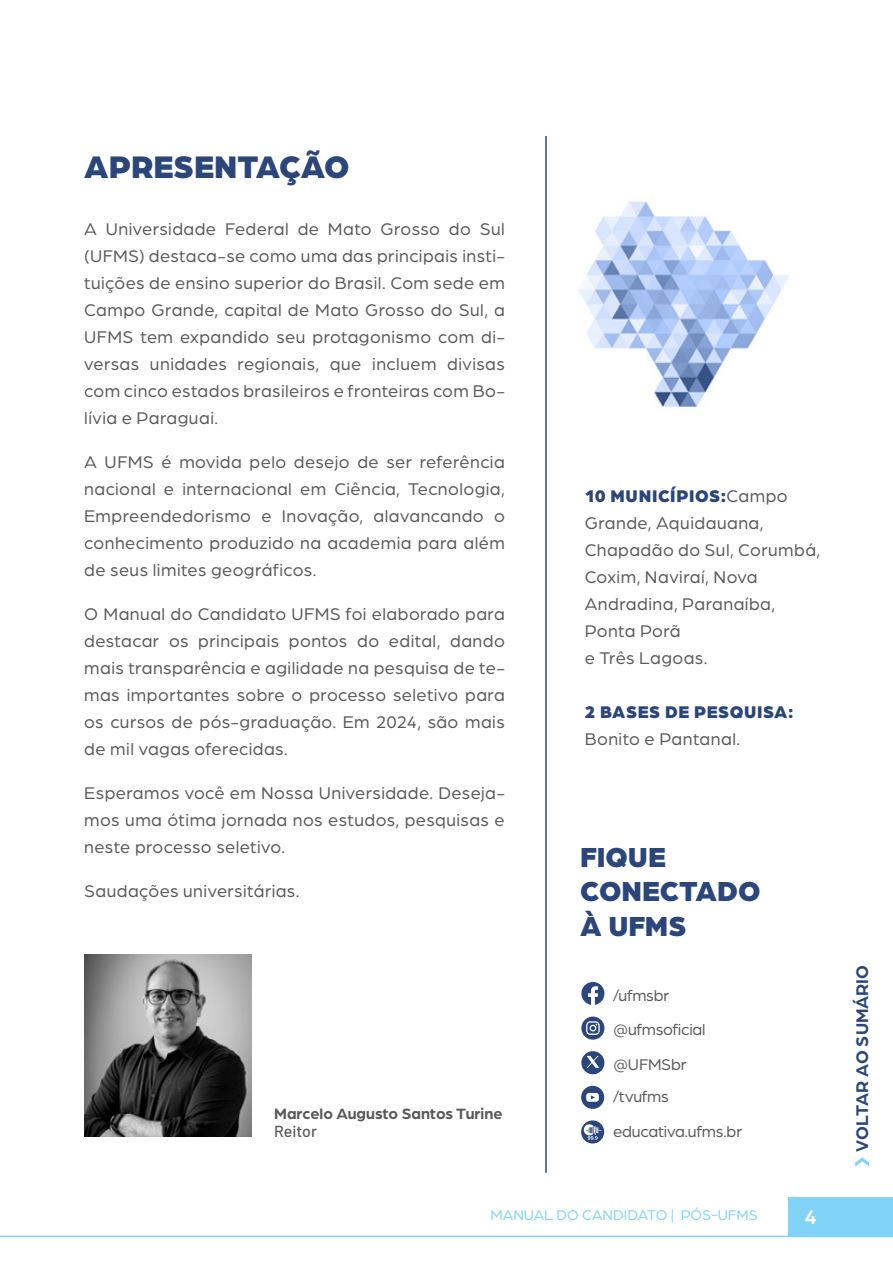
<style>
.page{position:relative;width:893px;height:1263px;background:#fff}
.page>*{position:absolute;margin:0;border:0;box-sizing:border-box;transform-origin:0 0}
.t1{font:900 33.15px "Arboria";color:#2b467a}
.t2{font:900 29.4px/35px "Arboria";color:#2b467a}
.t3{font:500 21px "Arboria";color:#fff}
.t4{font:18px/27px "Arboria";letter-spacing:.025em;color:#58595b;text-align:justify}
.t5{font:900 18px "Arboria";letter-spacing:.03em;color:#2b467a}
.t6{font:700 18px "Arboria";color:#2b467a}
.t7{font:16.5px/34.5px "Arboria";letter-spacing:-.01em;color:#58595b}
.t8{font:700 15.9px "Arboria";color:#58595b}
.t9{font:500 15.9px "Barlow";color:#58595b}
.t10{font:15px "Arboria";color:#81d4f7}
.s1{font-weight:900;color:#2b467a}
</style>
<div class="page">
<div style="left:788px;top:1197px;width:105px;height:39px;background:#81d4f7"></div>
<svg style="left:855px;top:1157px;width:14px;height:9px"></svg>
<svg style="left:0;top:1236px;width:893px;height:2px;background:#b4e5fa"></svg>
<img style="left:578px;top:201px;width:212px;height:206px">
<img style="left:84px;top:954px;width:168px;height:183px">
<svg style="left:581px;top:982px;width:23px;height:23px"></svg>
<div style="left:581px;top:1016px;width:23px;height:24px;background:#2b467a;border-radius:50%"></div>
<svg style="left:586px;top:1021px;width:14px;height:14px"></svg>
<div style="left:581px;top:1051px;width:23px;height:23px;background:#2b467a;border-radius:50%"></div>
<div style="left:581px;top:1086px;width:23px;height:23px;background:#2b467a;border-radius:50%"></div>
<svg style="left:586px;top:1093px;width:13px;height:9px"></svg>
<hr style="left:545px;top:136px;width:2px;height:1037px;background:#2b467a">
<svg style="left:587px;top:1056px;width:12px;height:12px"></svg>
<svg style="left:581px;top:1120px;width:23px;height:23px"></svg>
<h1 class="t1" style="left:84px;top:143px;width:267px">APRESENTAÇÃO</h1>
<p class="t4" style="left:84px;top:215px;width:422px">A Universidade Federal de Mato Grosso do Sul (UFMS) destaca-se como uma das principais insti&shy;tuições de ensino superior do Brasil. Com sede em Campo Grande, capital de Mato Grosso do Sul, a UFMS tem expandido seu protagonismo com di&shy;versas unidades regionais, que incluem divisas com cinco estados brasileiros e fronteiras com Bo&shy;lívia e Paraguai.</p>
<p class="t4" style="left:84px;top:448px;width:422px">A UFMS é movida pelo desejo de ser referência nacional e internacional em Ciência, Tecnologia, Empreendedorismo e Inovação, alavancando o conhecimento produzido na academia para além de seus limites geográficos.</p>
<p class="t4" style="left:84px;top:600px;width:422px">O Manual do Candidato UFMS foi elaborado para destacar os principais pontos do edital, dando mais transparência e agilidade na pesquisa de te&shy;mas importantes sobre o processo seletivo para os cursos de pós-graduação. Em 2024, são mais de mil vagas oferecidas.</p>
<p class="t4" style="left:84px;top:779px;width:422px">Esperamos você em Nossa Universidade. Deseja&shy;mos uma ótima jornada nos estudos, pesquisas e neste processo seletivo.</p>
<p class="t4" style="left:84px;top:877px;width:217px">Saudações universitárias.</p>
<p class="t8" style="left:274px;top:1102px;width:230px">Marcelo Augusto Santos Turine</p>
<p class="t9" style="left:274px;top:1120px;width:44px">Reitor</p>
<p class="t4" style="left:585px;top:482px;width:237px;text-align:left"><span class="s1">10 MUNICÍPIOS:</span>Campo<br>Grande, Aquidauana,<br>Chapadão do Sul, Corumbá,<br>Coxim, Naviraí, Nova<br>Andradina, Paranaíba,<br>Ponta Porã<br>e Três Lagoas.</p>
<p class="t5" style="left:585px;top:699px;width:211px">2 BASES DE PESQUISA:</p>
<p class="t4" style="left:585px;top:725px;width:157px">Bonito e Pantanal.</p>
<h2 class="t2" style="left:580px;top:837px;width:182px">FIQUE<br>CONECTADO<br>À UFMS</h2>
<p class="t7" style="left:613px;top:977px;width:94px">/ufmsbr @ufmsoficial @UFMSbr</p>
<p class="t7" style="left:613px;top:1079px;width:131px">/tvufms educativa.ufms.br</p>
<p class="t10" style="left:490px;top:1205px;width:269px">MANUAL DO CANDIDATO | PÓS-UFMS</p>
<p class="t3" style="left:804px;top:1203px;width:14px">4</p>
<p class="t6" style="left:850px;top:1152px;width:188px;rotate:-90deg">VOLTAR AO SUMÁRIO</p>
</div>
